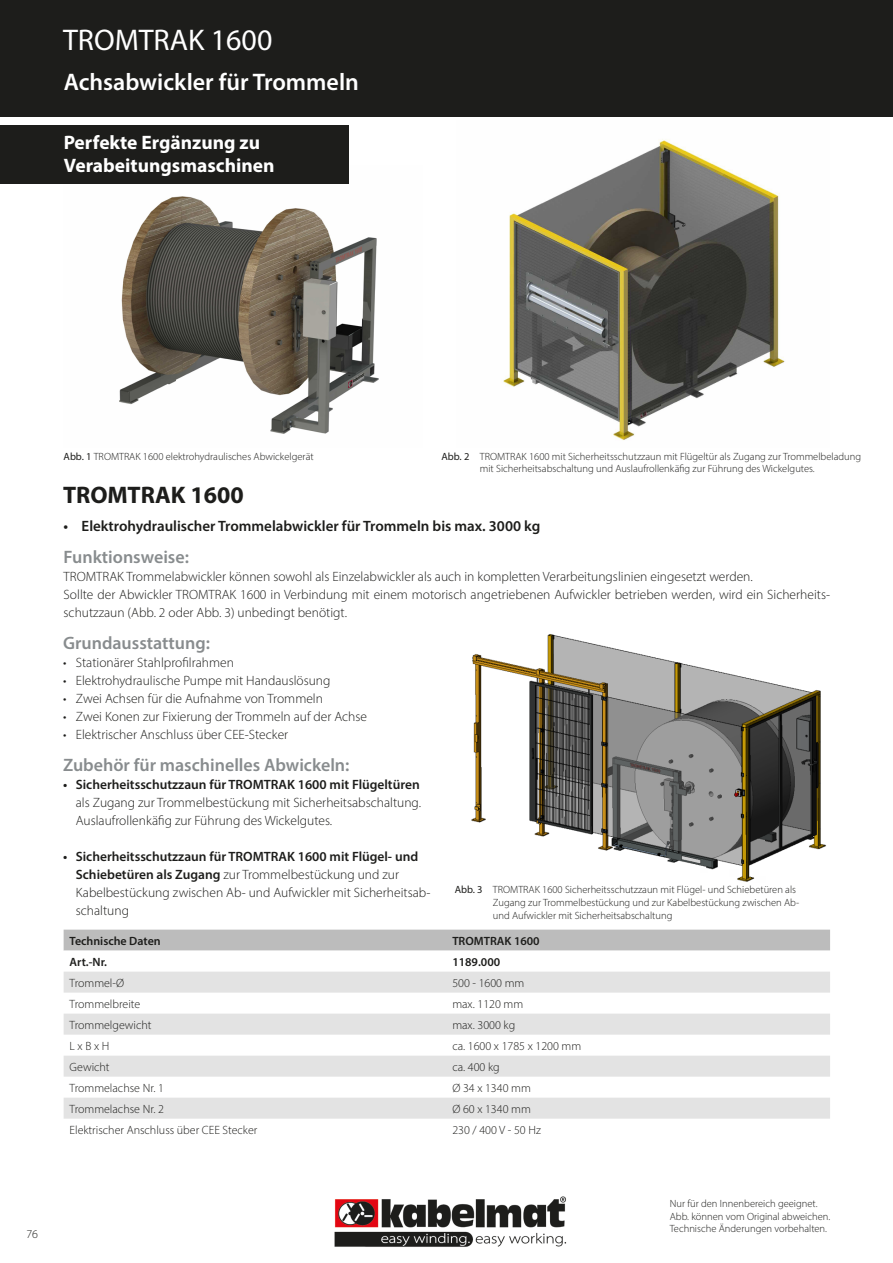
<style>
.page{position:relative;width:893px;height:1263px;background:#fff}
.page>*{position:absolute;margin:0;border:0;box-sizing:border-box;transform-origin:0 0}
.t1{font:30px "Myriad Pro";color:#fff}
.t2{font:600 24px "Myriad Pro";color:#fff}
.t3{font:700 24px "Myriad Pro";color:#1d1d1b}
.t4{font:700 19.5px/23.4px "Myriad Pro";color:#fff}
.t5{font:600 18px "Myriad Pro";color:#888c8e}
.t6{font:600 15px "Myriad Pro";color:#1d1d1b}
.t7{font:300 13.5px/18px "Myriad Pro";color:#1d1d1b}
.t8{font:600 13.5px "Myriad Pro";color:#1d1d1b}
.t9{font:300 12px "Myriad Pro";color:#1d1d1b}
.t10{font:600 12px "Myriad Pro";color:#1d1d1b}
.t11{font:300 10.5px/12.6px "Myriad Pro";color:#1d1d1b}
.s1{font-weight:400}
.s2{font-weight:600}
</style>
<div class="page">
<img style="left:334px;top:1196px;width:233px;height:51px">
<div style="left:0;top:0;width:893px;height:117px;background:#1d1d1b"></div>
<div style="left:64px;top:930px;width:766px;height:21px;background:#bcbcbc"></div>
<svg style="left:64px;top:971px;width:766px;height:1px"></svg>
<svg style="left:64px;top:972px;width:766px;height:147px;fill:#e3e3e3"></svg>
<img style="left:119px;top:196px;width:260px;height:238px">
<img style="left:503px;top:139px;width:282px;height:302px">
<img style="left:471px;top:634px;width:355px;height:248px">
<div style="left:0;top:125px;width:349px;height:59px;background:#1d1d1b"></div>
<h1 class="t1" style="left:63px;top:22px;width:211px">TROMTRAK 1600</h1>
<h2 class="t2" style="left:64px;top:67px;width:297px">Achsabwickler für Trommeln</h2>
<h3 class="t4" style="left:64px;top:130px;width:212px">Perfekte Ergänzung zu<br>Verabeitungsmaschinen</h3>
<p class="t11" style="left:64px;top:450px;width:252px"><span class="s1">Abb. 1</span> TROMTRAK 1600 elektrohydraulisches Abwickelgerät</p>
<p class="t11" style="left:480px;top:450px;width:383px;text-indent:-38px"><span class="s1">Abb. 2</span> TROMTRAK 1600 mit Sicherheitsschutzzaun mit Flügeltür als Zugang zur Trommelbeladung mit Sicherheitsabschaltung und Auslaufrollenkäfig zur Führung des Wickelgutes.</p>
<h2 class="t3" style="left:63px;top:479px;width:182px">TROMTRAK 1600</h2>
<p class="t6" style="left:64px;top:516px;width:478px">• Elektrohydraulischer Trommelabwickler für Trommeln bis max. 3000 kg</p>
<h3 class="t5" style="left:64px;top:545px;width:127px">Funktionsweise:</h3>
<p class="t7" style="left:64px;top:567px;width:768px">TROMTRAK Trommelabwickler können sowohl als Einzelabwickler als auch in kompletten Verarbeitungslinien eingesetzt werden.<br>Sollte der Abwickler TROMTRAK 1600 in Verbindung mit einem motorisch angetriebenen Aufwickler betrieben werden, wird ein Sicherheits&shy;schutzzaun (Abb. 2 oder Abb. 3) unbedingt benötigt.</p>
<h3 class="t5" style="left:63px;top:631px;width:148px">Grundausstattung:</h3>
<p class="t7" style="left:63px;top:653px;width:172px">• Stationärer Stahlprofilrahmen</p>
<p class="t7" style="left:63px;top:671px;width:269px">• Elektrohydraulische Pumpe mit Handauslösung</p>
<p class="t7" style="left:63px;top:689px;width:262px">• Zwei Achsen für die Aufnahme von Trommeln</p>
<p class="t7" style="left:63px;top:707px;width:305px">• Zwei Konen zur Fixierung der Trommeln auf der Achse</p>
<p class="t7" style="left:63px;top:725px;width:227px">• Elektrischer Anschluss über CEE-Stecker</p>
<h3 class="t5" style="left:63px;top:753px;width:288px">Zubehör für maschinelles Abwickeln:</h3>
<p class="t8" style="left:63px;top:776px;width:358px">• Sicherheitsschutzzaun für TROMTRAK 1600 mit Flügeltüren</p>
<p class="t7" style="left:76px;top:793px;width:347px">als Zugang zur Trommelbestückung mit Sicherheitsabschaltung.<br>Auslaufrollenkäfig zur Führung des Wickelgutes.</p>
<p class="t7" style="left:76px;top:847px;width:356px;text-indent:-13px"><span class="s2">• Sicherheitsschutzzaun für TROMTRAK 1600 mit Flügel- und Schiebetüren als Zugang</span> zur Trommelbestückung und zur Kabelbestückung zwischen Ab- und Aufwickler mit Sicherheitsab&shy;schaltung</p>
<p class="t11" style="left:493px;top:883px;width:308px;text-indent:-38px"><span class="s1">Abb. 3</span> TROMTRAK 1600 Sicherheitsschutzzaun mit Flügel- und Schiebetüren als<br>Zugang zur Trommelbestückung und zur Kabelbestückung zwischen Ab&shy;und Aufwickler mit Sicherheitsabschaltung</p>
<p class="t10" style="left:70px;top:933px;width:93px">Technische Daten</p>
<p class="t10" style="left:452px;top:933px;width:89px">TROMTRAK 1600</p>
<p class="t10" style="left:70px;top:954px;width:39px">Art.-Nr.</p>
<p class="t10" style="left:452px;top:954px;width:49px">1189.000</p>
<p class="t9" style="left:70px;top:975px;width:56px">Trommel-Ø</p>
<p class="t9" style="left:452px;top:975px;width:74px">500 - 1600 mm</p>
<p class="t9" style="left:70px;top:996px;width:72px">Trommelbreite</p>
<p class="t9" style="left:452px;top:996px;width:72px">max. 1120 mm</p>
<p class="t9" style="left:70px;top:1017px;width:83px">Trommelgewicht</p>
<p class="t9" style="left:452px;top:1017px;width:64px">max. 3000 kg</p>
<p class="t9" style="left:70px;top:1038px;width:41px">L x B x H</p>
<p class="t9" style="left:452px;top:1038px;width:130px">ca. 1600 x 1785 x 1200 mm</p>
<p class="t9" style="left:70px;top:1059px;width:42px">Gewicht</p>
<p class="t9" style="left:452px;top:1059px;width:49px">ca. 400 kg</p>
<p class="t9" style="left:70px;top:1080px;width:96px">Trommelachse Nr. 1</p>
<p class="t9" style="left:452px;top:1080px;width:80px">Ø 34 x 1340 mm</p>
<p class="t9" style="left:70px;top:1101px;width:96px">Trommelachse Nr. 2</p>
<p class="t9" style="left:452px;top:1101px;width:80px">Ø 60 x 1340 mm</p>
<p class="t9" style="left:70px;top:1122px;width:189px">Elektrischer Anschluss über CEE Stecker</p>
<p class="t9" style="left:452px;top:1122px;width:90px">230 / 400 V - 50 Hz</p>
<p class="t9" style="left:26px;top:1227px;width:13px">76</p>
<p class="t11" style="left:670px;top:1197px;width:162px">Nur für den Innenbereich geeignet.<br>Abb. können vom Original abweichen.<br>Technische Änderungen vorbehalten.</p>
</div>
